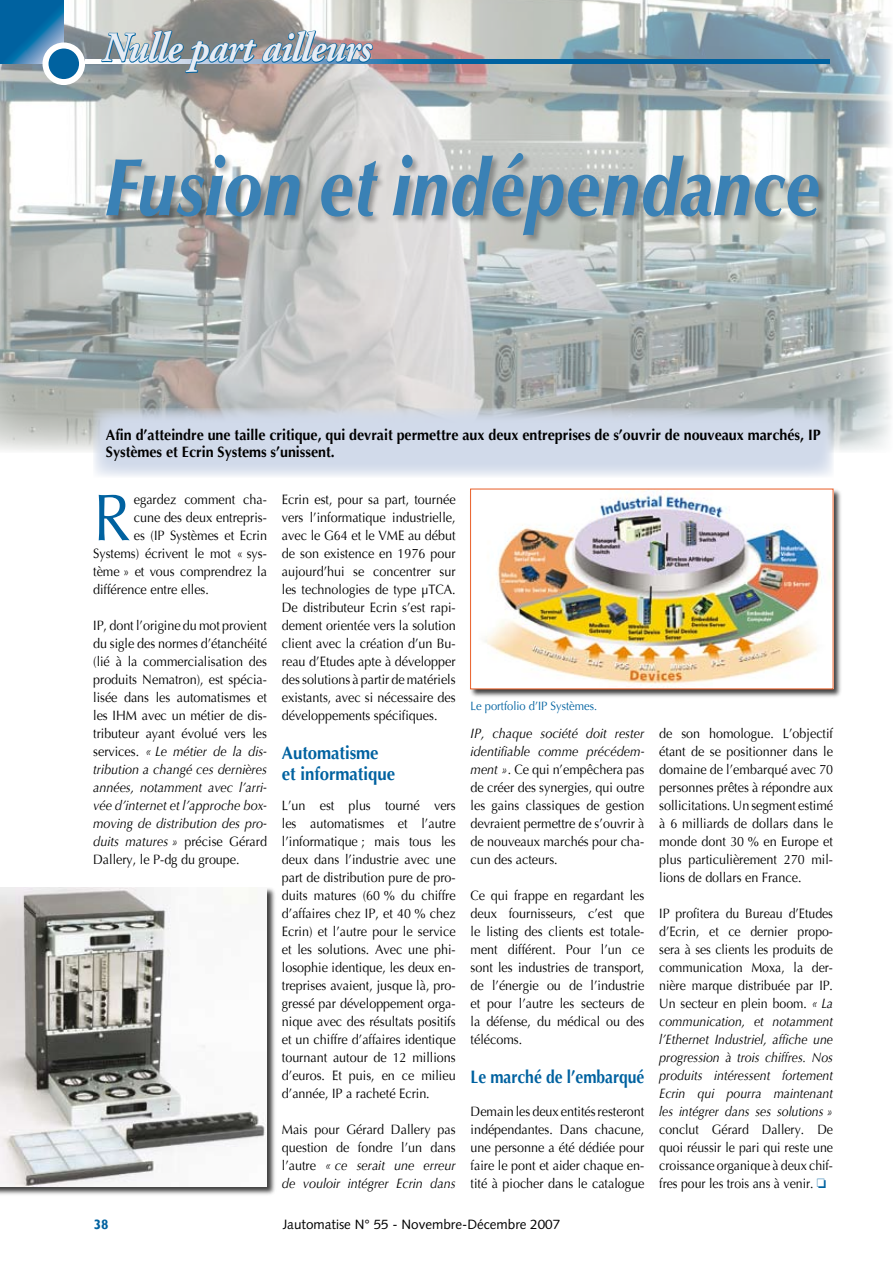
<style>
.page{position:relative;width:893px;height:1263px;background:#fff}
.page>*{position:absolute;margin:0;border:0;box-sizing:border-box;transform-origin:0 0}
.t1{font:italic 900 81px "Optima";color:#3a81b5;scale:.8 1}
.t2{font:66.15px "Optima";color:#0062a0;scale:.93 1}
.t3{font:italic 700 42px "Adobe Garamond";letter-spacing:-.02em;color:#e7ecf4;scale:.9 1}
.t4{font:700 18px/21.6px "Optima";color:#0062a0;scale:.93 1}
.t5{font:700 18px "Optima";color:#0062a0;scale:.87 1}
.t6{font:700 15px/16.5px "Optima";color:#000;scale:.95 1}
.t7{font:13.5px/18px "Optima";color:#000;text-align:justify;scale:.93 1}
.t8{font:italic 13.5px/18px "Optima";color:#000;text-align:justify;scale:.91 1}
.t9{font:13.5px/18px "Optima";color:#000;text-align:justify;scale:.91 1}
.t10{font:13.5px "Syntax";color:#000}
.t11{font:700 13.5px "Gill Sans";color:#0062a0}
.t12{font:12px "Optima";color:#0062a0;scale:.93 1}
.s1{font-style:italic}
.s2{font-style:normal}
.s3{color:#0062a0}
</style>
<div class="page">
<img style="left:0;top:0;width:891px;height:452px">
<svg style="left:0;top:0;width:64px;height:64px;background:#1971aa"></svg>
<div style="left:46px;top:46px;width:36px;height:36px;background:#0062a0;border-radius:50%"></div>
<div style="left:43px;top:43px;width:42px;height:42px;border:6px solid #fff;border-radius:50%"></div>
<svg style="left:85px;top:60px;width:744px;height:4px;background:#0a6aa5"></svg>
<svg style="left:101px;top:30px;width:273px;height:44px;background:#7f929f"></svg>
<svg style="left:93px;top:408px;width:740px;height:68px;background:#d1d9e7"></svg>
<div style="left:106px;top:152px;width:723px;height:93px;background:#000;opacity:.3"></div>
<div style="left:469px;top:487px;width:374px;height:212px;background:#000;opacity:.75"></div>
<img style="left:472px;top:491px;width:359px;height:196px">
<div style="left:0;top:887px;width:276px;height:309px;background:#000;opacity:.75"></div>
<img style="left:0;top:888px;width:267px;height:298px">
<h3 class="t3" style="left:102px;top:25px;width:300px">Nulle part ailleurs</h3>
<h1 class="t1" style="left:105px;top:140px;width:896px">Fusion et indépendance</h1>
<p class="t6" style="left:106px;top:427px;width:754px">Afin d’atteindre une taille critique, qui devrait permettre aux deux entreprises de s’ouvrir de nouveaux marchés, IP<br>Systèmes et Ecrin Systems s’unissent.</p>
<h2 class="t2" style="left:93px;top:479px;width:42px">R</h2>
<p class="t7" style="left:134px;top:491px;width:145px">egardez comment cha-</p>
<p class="t7" style="left:134px;top:509px;width:145px">cune des deux entrepris-</p>
<p class="t7" style="left:134px;top:527px;width:145px">es (IP Systèmes et Ecrin</p>
<p class="t7" style="left:93px;top:545px;width:188px">Systems) écrivent le mot « sys-</p>
<p class="t7" style="left:93px;top:563px;width:188px">tème » et vous comprendrez la</p>
<p class="t7" style="left:93px;top:581px;width:126px">différence entre elles.</p>
<p class="t7" style="left:93px;top:617px;width:188px">IP, dont l’origine du mot provient du sigle des normes d’étanchéité (lié à la commercialisation des produits Nematron), est spécia&shy;lisée dans les automatismes et les IHM avec un métier de dis&shy;tributeur ayant évolué vers les services. <span class="s1">« Le métier de la dis&shy;tribution a changé ces dernières années, notamment avec l’arri&shy;vée d’internet et l’approche box&shy;moving de distribution des pro&shy;duits matures »</span> précise Gérard Dallery, le P-dg du groupe.</p>
<p class="t7" style="left:282px;top:491px;width:188px">Ecrin est, pour sa part, tournée vers l’informatique industrielle, avec le G64 et le VME au début de son existence en 1976 pour aujourd’hui se concentrer sur les technologies de type µTCA.<br>De distributeur Ecrin s’est rapi&shy;dement orientée vers la solution client avec la création d’un Bu&shy;reau d’Etudes apte à développer des solutions à partir de matériels existants, avec si nécessaire des développements spécifiques.</p>
<h3 class="t4" style="left:282px;top:742px;width:123px">Automatisme et informatique</h3>
<p class="t7" style="left:282px;top:797px;width:188px">L’un est plus tourné vers les automatismes et l’autre l’informatique ; mais tous les deux dans l’industrie avec une part de distribution pure de pro&shy;duits matures (60 % du chiffre d’affaires chez IP, et 40 % chez Ecrin) et l’autre pour le service et les solutions. Avec une phi&shy;losophie identique, les deux en&shy;treprises avaient, jusque là, pro&shy;gressé par développement orga&shy;nique avec des résultats positifs et un chiffre d’affaires identique tournant autour de 12 millions d’euros. Et puis, en ce milieu d’année, IP a racheté Ecrin.</p>
<p class="t7" style="left:282px;top:1121px;width:188px">Mais pour Gérard Dallery pas question de fondre l’un dans l’autre <span class="s1">« ce serait une erreur de vouloir intégrer Ecrin dans</span></p>
<p class="t12" style="left:471px;top:699px;width:138px">Le portfolio d’IP Systèmes.</p>
<p class="t7" style="left:471px;top:725px;width:188px"><span class="s1">IP, chaque société doit rester identifiable comme précédem&shy;ment »</span>. Ce qui n’empêchera pas de créer des synergies, qui outre les gains classiques de gestion devraient permettre de s’ouvrir à de nouveaux marchés pour cha&shy;cun des acteurs.</p>
<p class="t7" style="left:471px;top:887px;width:188px">Ce qui frappe en regardant les deux fournisseurs, c’est que le listing des clients est totale&shy;ment différent. Pour l’un ce sont les industries de transport, de l’énergie ou de l’industrie et pour l’autre les secteurs de la défense, du médical ou des télécoms.</p>
<h3 class="t5" style="left:471px;top:1066px;width:201px">Le marché de l’embarqué</h3>
<p class="t7" style="left:471px;top:1103px;width:188px">Demain les deux entités resteront indépendantes. Dans chacune, une personne a été dédiée pour faire le pont et aider chaque en&shy;tité à piocher dans le catalogue</p>
<p class="t11" style="left:94px;top:1216px;width:16px">38</p>
<p class="t10" style="left:283px;top:1216px;width:279px">Jautomatise N° 55 - Novembre-Décembre 2007</p>
<p class="t7" style="left:659px;top:725px;width:188px">de son homologue. L’objectif étant de se positionner dans le domaine de l’embarqué avec 70 personnes prêtes à répondre aux sollicitations. Un segment estimé à 6 milliards de dollars dans le monde dont 30 % en Europe et plus particulièrement 270 mil&shy;lions de dollars en France.</p>
<p class="t8" style="left:659px;top:905px;width:192px"><span class="s2">IP profitera du Bureau d’Etudes d’Ecrin, et ce dernier propo&shy;sera à ses clients les produits de communication Moxa, la der&shy;nière marque distribuée par IP.<br>Un secteur en plein boom.</span> « La communication, et notamment l’Ethernet Industriel, affiche une progression à trois chiffres. Nos produits intéressent fortement Ecrin qui pourra maintenant les intégrer dans ses solutions »</p>
<p class="t9" style="left:659px;top:1121px;width:192px">conclut Gérard Dallery. De quoi réussir le pari qui reste une croissance organique à deux chif&shy;fres pour les trois ans à venir. <span class="s3">□</span></p>
</div>
